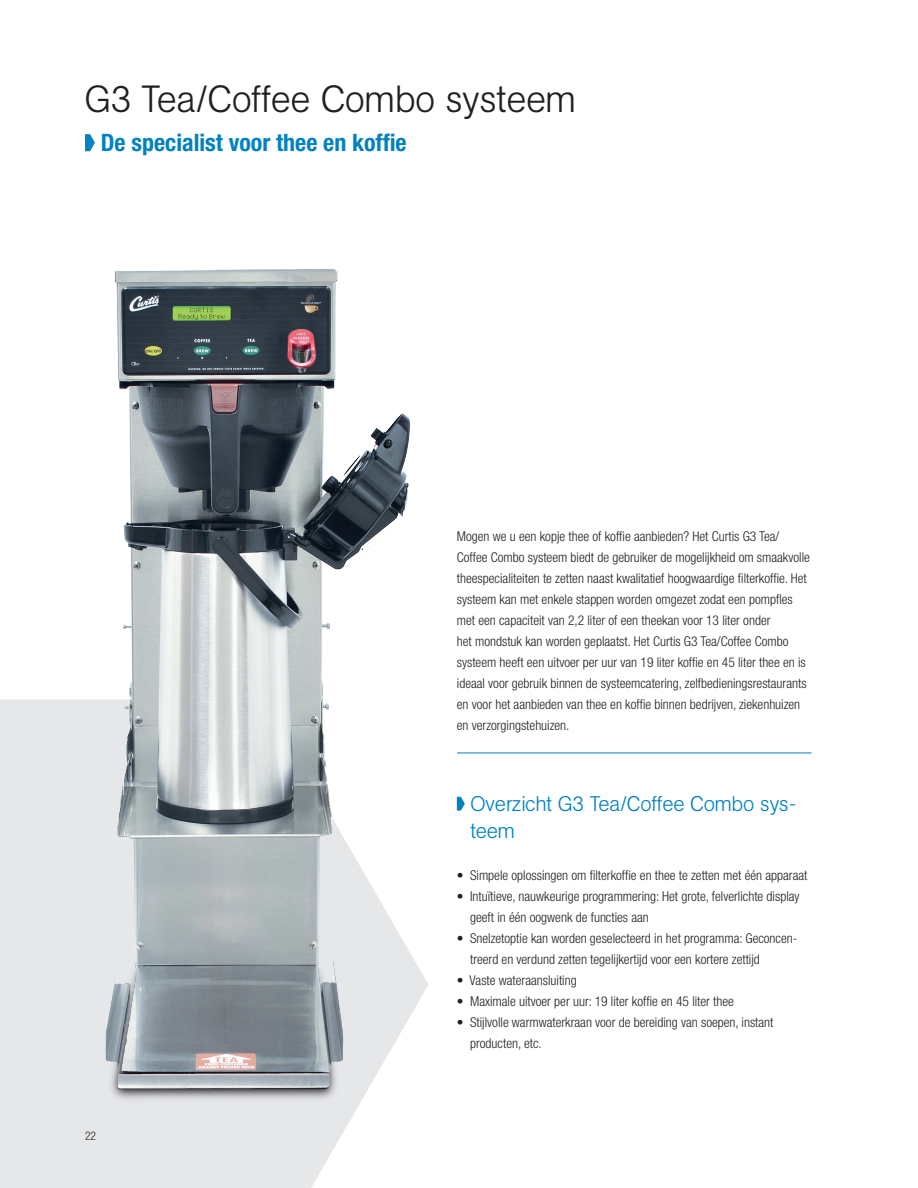
<style>
.page{position:relative;width:918px;height:1188px;background:#fff}
.page>*{position:absolute;margin:0;border:0;box-sizing:border-box;transform-origin:0 0}
.t1{font:300 37.5px "Agb CURTIS";color:#231f20}
.t2{font:700 condensed 24px "Helvetica Neue LT Std";color:#0082bf}
.t3{font:300 21px/27px "Agb CURTIS";color:#0082bf}
.t4{font:300 condensed 13.5px/21px "Helvetica Neue LT Std";color:#231f20}
.t5{font:300 condensed 12px "Helvetica Neue LT Std";color:#231f20;scale:.95 1}
</style>
<div class="page">
<div style="left:0;top:699px;width:349px;height:489px;background:#e6e7e9"></div>
<img style="left:84px;top:269px;width:344px;height:853px">
<svg style="left:457px;top:797px;width:8px;height:14px"></svg>
<hr style="left:457px;top:753px;width:355px;height:1px;background:#0082bf">
<svg style="left:85px;top:134px;width:10px;height:17px"></svg>
<h1 class="t1" style="left:85px;top:77px;width:493px">G3 Tea/Coffee Combo systeem</h1>
<h2 class="t2" style="left:101px;top:128px;width:307px">De specialist voor thee en koffie</h2>
<p class="t4" style="left:457px;top:526px;width:355px">Mogen we u een kopje thee of koffie aanbieden? Het Curtis G3 Tea/ Coffee Combo systeem biedt de gebruiker de mogelijkheid om smaakvolle theespecialiteiten te zetten naast kwalitatief hoogwaardige filterkoffie. Het systeem kan met enkele stappen worden omgezet zodat een pompfles met een capaciteit van 2,2 liter of een theekan voor 13 liter onder<br>het mondstuk kan worden geplaatst. Het Curtis G3 Tea/Coffee Combo systeem heeft een uitvoer per uur van 19 liter koffie en 45 liter thee en is ideaal voor gebruik binnen de systeemcatering, zelfbedieningsrestaurants en voor het aanbieden van thee en koffie binnen bedrijven, ziekenhuizen en verzorgingstehuizen.</p>
<p class="t5" style="left:85px;top:1129px;width:13px">22</p>
<h3 class="t3" style="left:471px;top:790px;width:327px">Overzicht G3 Tea/Coffee Combo sys&shy;teem</h3>
<p class="t4" style="left:457px;top:865px;width:352px">• Simpele oplossingen om filterkoffie en thee te zetten met één apparaat</p>
<p class="t4" style="left:470px;top:886px;width:331px;text-indent:-13px">• Intuïtieve, nauwkeurige programmering: Het grote, felverlichte display geeft in één oogwenk de functies aan</p>
<p class="t4" style="left:470px;top:928px;width:329px;text-indent:-13px">• Snelzetoptie kan worden geselecteerd in het programma: Geconcen&shy;treerd en verdund zetten tegelijkertijd voor een kortere zettijd</p>
<p class="t4" style="left:457px;top:970px;width:121px">• Vaste wateraansluiting</p>
<p class="t4" style="left:457px;top:991px;width:279px">• Maximale uitvoer per uur: 19 liter koffie en 45 liter thee</p>
<p class="t4" style="left:470px;top:1012px;width:305px;text-indent:-13px">• Stijlvolle warmwaterkraan voor de bereiding van soepen, instant producten, etc.</p>
</div>
